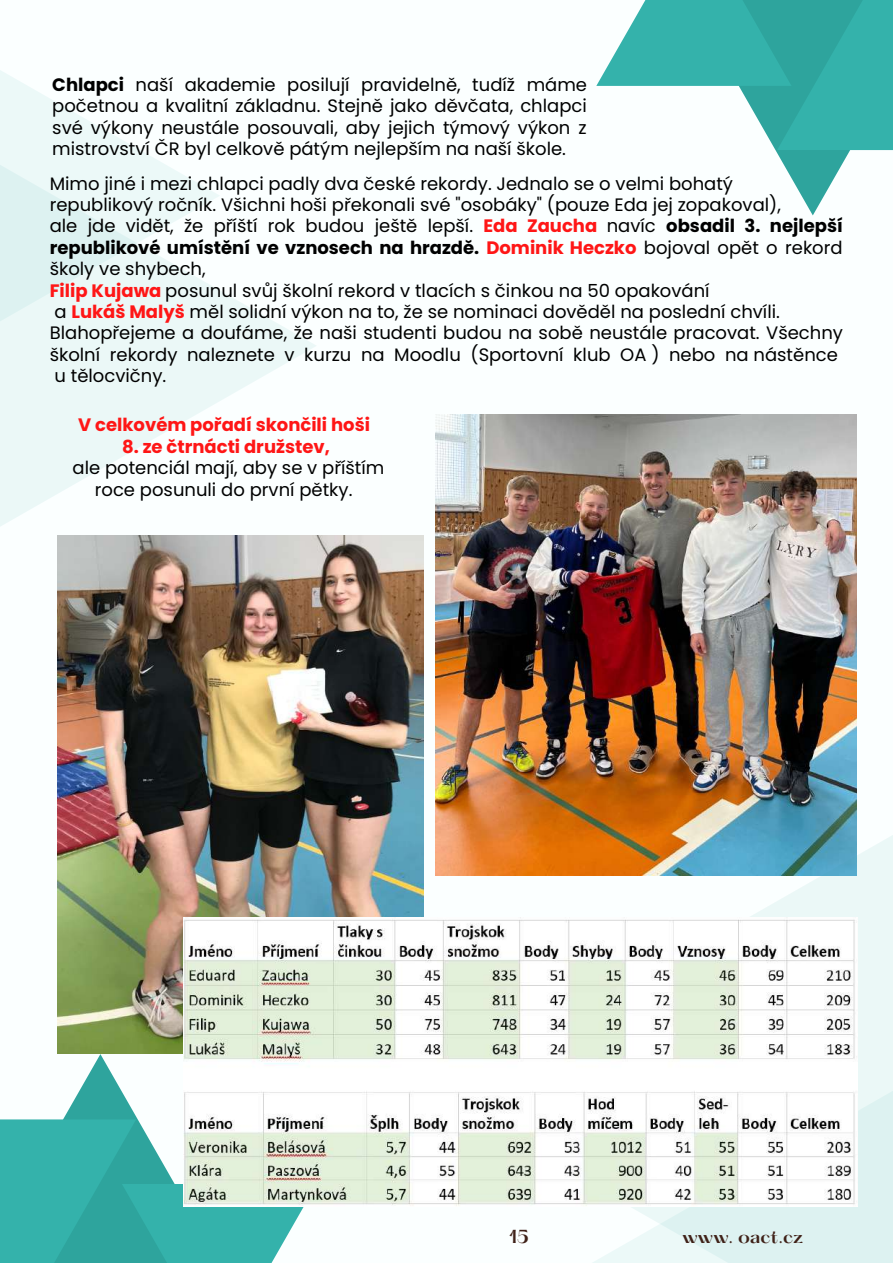
<style>
.page{position:relative;width:893px;height:1264px;background:#fff}
.page>*{position:absolute;margin:0;border:0;box-sizing:border-box;transform-origin:0 0}
.t1{font:18px/21.3px "Poppins";color:#000;text-align:justify}
.t2{font:700 18px "Poppins";color:#ff1616}
.t3{font:600 16.5px "Hatton";color:#3f2118}
.s1{font-weight:700}
.s2{font-weight:700;color:#ff1616}
</style>
<div class="page">
<div style="left:0;top:0;width:892px;height:1262px;background:#fbffff"></div>
<img style="left:436px;top:414px;width:420px;height:292px">
<img style="left:58px;top:535px;width:365px;height:518px">
<svg style="left:0;top:291px;width:317px;height:322px"></svg>
<svg style="left:0;top:70px;width:220px;height:393px;fill:#ebf8f7"></svg>
<img style="left:436px;top:706px;width:456px;height:170px">
<svg style="left:587px;top:875px;width:305px;height:387px"></svg>
<svg style="left:63px;top:1054px;width:111px;height:129px"></svg>
<div style="left:0;top:1119px;width:136px;height:143px;background:linear-gradient(to right,#35b5ae,#2fa7a0)"></div>
<svg style="left:122px;top:1183px;width:182px;height:79px;background:#45b6b0"></svg>
<svg style="left:739px;top:86px;width:153px;height:129px"></svg>
<div style="left:777px;top:0;width:115px;height:150px;background:linear-gradient(to right,#2fa69f,#35b4ad)"></div>
<svg style="left:596px;top:0;width:195px;height:86px;background:#4cbab4"></svg>
<img style="left:183px;top:917px;width:674px;height:289px">
<p class="t1" style="left:52px;top:74px;width:536px"><span class="s1">Chlapci</span> naší akademie posilují pravidelně, tudíž máme početnou a kvalitní základnu. Stejně jako děvčata, chlapci své výkony neustále posouvali, aby jejich týmový výkon z mistrovství ČR byl celkově pátým nejlepším na naší škole.</p>
<p class="t1" style="left:50px;top:173px;width:794px;text-align:left">Mimo jiné i mezi chlapci padly dva české rekordy. Jednalo se o velmi bohatý<br>republikový ročník. Všichni hoši překonali své "osobáky" (pouze Eda jej zopakoval),<br>ale jde vidět, že příští rok budou ještě lepší. <span class="s2">Eda Zaucha</span> navíc <span class="s1">obsadil 3. nejlepší republikové umístění ve vznosech na hrazdě.</span> <span class="s2">Dominik Heczko</span> bojoval opět o rekord školy ve shybech,<br><span class="s2">Filip Kujawa</span> posunul svůj školní rekord v tlacích s činkou na 50 opakování<br>a <span class="s2">Lukáš Malyš</span> měl solidní výkon na to, že se nominaci dověděl na poslední chvíli.<br>Blahopřejeme a doufáme, že naši studenti budou na sobě neustále pracovat. Všechny školní rekordy naleznete v kurzu na Moodlu (Sportovní klub OA ) nebo na nástěnce u tělocvičny.</p>
<p class="t2" style="left:78px;top:412px;width:293px">V celkovém pořadí skončili hoši</p>
<p class="t2" style="left:122px;top:434px;width:209px">8. ze čtrnácti družstev,</p>
<p class="t1" style="left:72px;top:457px;width:313px;text-align:center">ale potenciál mají, aby se v příštím roce posunuli do první pětky.</p>
<p class="t3" style="left:509px;top:1228px;width:21px">15</p>
<p class="t3" style="left:682px;top:1228px;width:123px">www. oact.cz</p>
</div>
